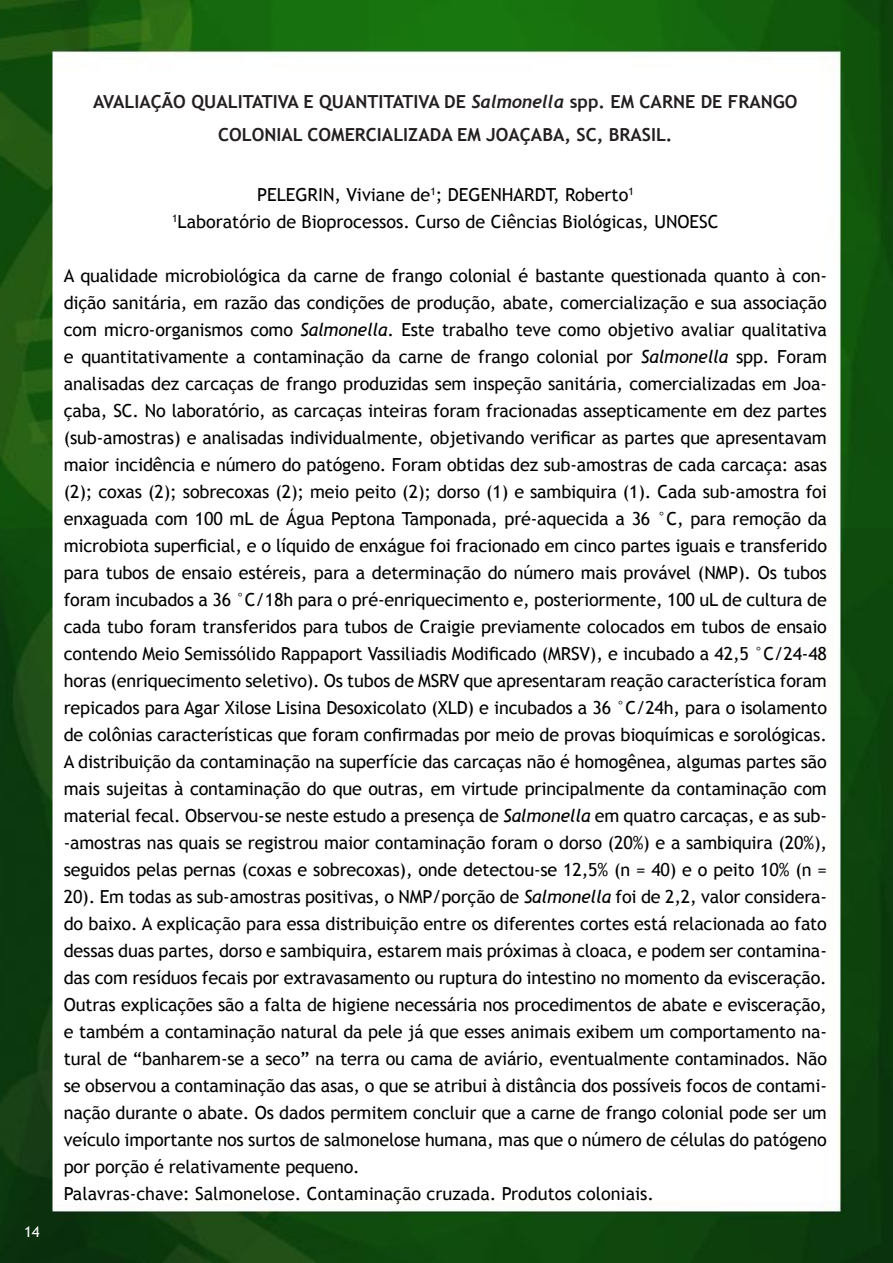
<style>
.page{position:relative;width:893px;height:1263px;background:#fff}
.page>*{position:absolute;margin:0;border:0;box-sizing:border-box;transform-origin:0 0}
.resumos{font:18px/27px "Trebuchet MS";color:#000;text-align:justify}
.Títulos{font:700 18px/33px "Trebuchet MS";color:#231f20;text-align:center}
.t1{font:15px "Trebuchet MS";color:#fff}
.s1{font-family:"Trebuchet";font-style:italic}
.s2{font-style:italic}
</style>
<div class="page">
<img style="left:0;top:0;width:893px;height:1263px">
<p class="t1" style="left:24px;top:1222px;width:17px">14</p>
<p class="Títulos" style="left:93px;top:85px;width:706px">AVALIAÇÃO QUALITATIVA E QUANTITATIVA DE <span class="s1">Salmonella</span> spp. EM CARNE DE FRANGO<br>COLONIAL COMERCIALIZADA EM JOAÇABA, SC, BRASIL.</p>
<p class="resumos" style="left:257px;top:181px;width:378px">PELEGRIN, Viviane de<sup>1</sup>; DEGENHARDT, Roberto<sup>1</sup></p>
<p class="resumos" style="left:172px;top:208px;width:548px"><sup>1</sup>Laboratório de Bioprocessos. Curso de Ciências Biológicas, UNOESC</p>
<p class="resumos" style="left:64px;top:262px;width:765px">A qualidade microbiológica da carne de frango colonial é bastante questionada quanto à con&shy;dição sanitária, em razão das condições de produção, abate, comercialização e sua associação com micro-organismos como <span class="s2">Salmonella</span>. Este trabalho teve como objetivo avaliar qualitativa e quantitativamente a contaminação da carne de frango colonial por <span class="s2">Salmonella</span> spp. Foram analisadas dez carcaças de frango produzidas sem inspeção sanitária, comercializadas em Joa&shy;çaba, SC. No laboratório, as carcaças inteiras foram fracionadas assepticamente em dez partes (sub-amostras) e analisadas individualmente, objetivando verificar as partes que apresentavam maior incidência e número do patógeno. Foram obtidas dez sub-amostras de cada carcaça: asas (2); coxas (2); sobrecoxas (2); meio peito (2); dorso (1) e sambiquira (1). Cada sub-amostra foi enxaguada com 100 mL de Água Peptona Tamponada, pré-aquecida a 36 °C, para remoção da microbiota superficial, e o líquido de enxágue foi fracionado em cinco partes iguais e transferido para tubos de ensaio estéreis, para a determinação do número mais provável (NMP). Os tubos foram incubados a 36 °C/18h para o pré-enriquecimento e, posteriormente, 100 uL de cultura de cada tubo foram transferidos para tubos de Craigie previamente colocados em tubos de ensaio contendo Meio Semissólido Rappaport Vassiliadis Modificado (MRSV), e incubado a 42,5 °C/24-48 horas (enriquecimento seletivo). Os tubos de MSRV que apresentaram reação característica foram repicados para Agar Xilose Lisina Desoxicolato (XLD) e incubados a 36 °C/24h, para o isolamento de colônias características que foram confirmadas por meio de provas bioquímicas e sorológicas.<br>A distribuição da contaminação na superfície das carcaças não é homogênea, algumas partes são mais sujeitas à contaminação do que outras, em virtude principalmente da contaminação com material fecal. Observou-se neste estudo a presença de <span class="s2">Salmonella</span> em quatro carcaças, e as sub--amostras nas quais se registrou maior contaminação foram o dorso (20%) e a sambiquira (20%), seguidos pelas pernas (coxas e sobrecoxas), onde detectou-se 12,5% (n = 40) e o peito 10% (n = 20). Em todas as sub-amostras positivas, o NMP/porção de <span class="s2">Salmonella</span> foi de 2,2, valor considera&shy;do baixo. A explicação para essa distribuição entre os diferentes cortes está relacionada ao fato dessas duas partes, dorso e sambiquira, estarem mais próximas à cloaca, e podem ser contamina&shy;das com resíduos fecais por extravasamento ou ruptura do intestino no momento da evisceração.<br>Outras explicações são a falta de higiene necessária nos procedimentos de abate e evisceração, e também a contaminação natural da pele já que esses animais exibem um comportamento na&shy;tural de “banharem-se a seco” na terra ou cama de aviário, eventualmente contaminados. Não se observou a contaminação das asas, o que se atribui à distância dos possíveis focos de contami&shy;nação durante o abate. Os dados permitem concluir que a carne de frango colonial pode ser um veículo importante nos surtos de salmonelose humana, mas que o número de células do patógeno por porção é relativamente pequeno.</p>
<p class="resumos" style="left:64px;top:1180px;width:592px">Palavras-chave: Salmonelose. Contaminação cruzada. Produtos coloniais.</p>
</div>
